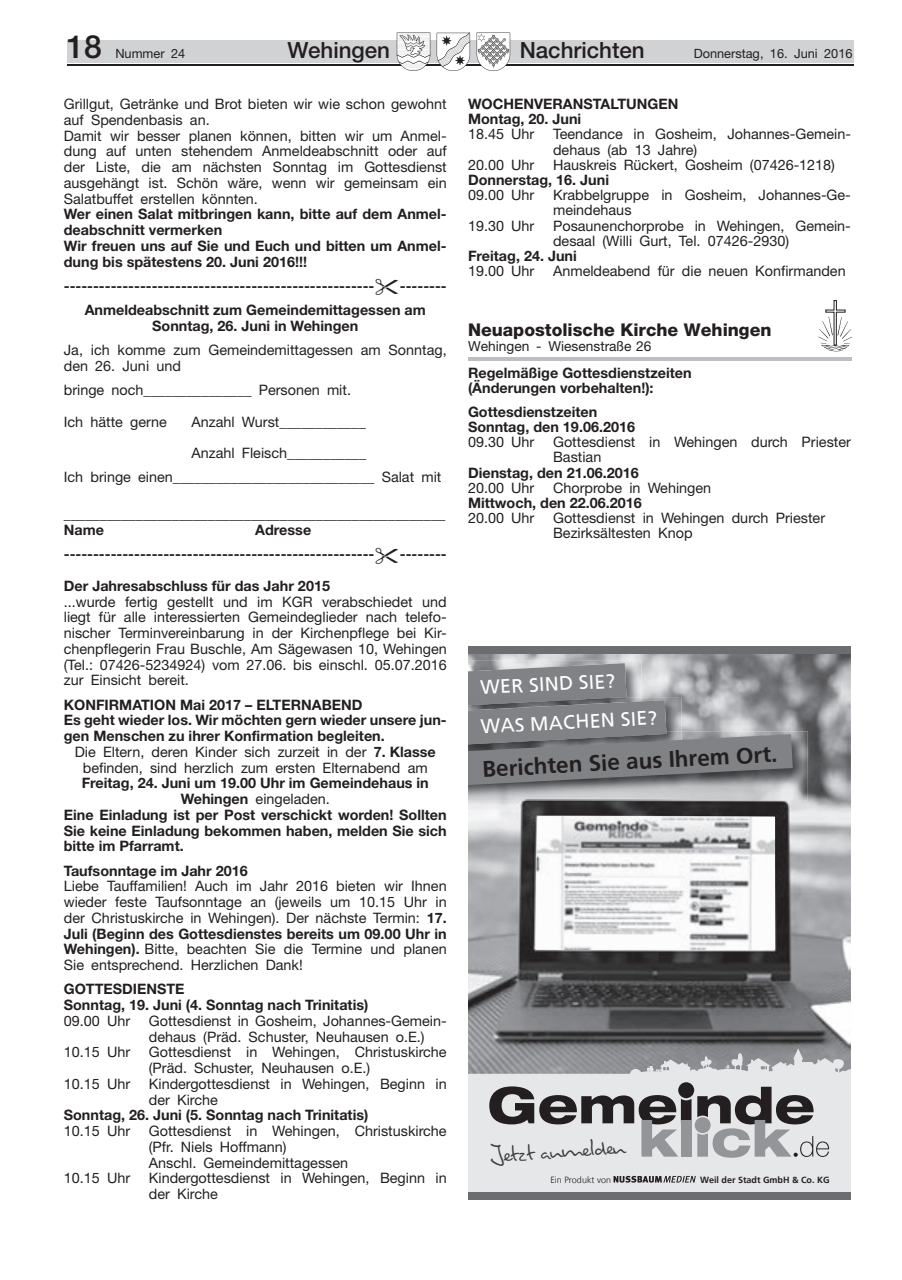
<style>
.page{position:relative;width:902px;height:1280px;background:#fff}
.page>*{position:absolute;margin:0;border:0;box-sizing:border-box;transform-origin:0 0}
.t1{font:500 31.95px "Helvetica Neue";color:#231f20}
.t2{font:25.5px "Brouet Handwriting";color:#3e3e3f}
.t3{font:700 22.5px "Frutiger";color:#231f20}
.t4{font:500 22.35px "Helvetica Neue";color:#231f20}
.t5{font:19.5px/38.8px "Frutiger";color:#fff}
.t6{font:800 17.55px "Helvetica Neue";color:#231f20}
.t7{font:14.4px/15.8px "Helvetica Neue";color:#231f20}
.t8{font:700 14.4px/15.8px "Helvetica Neue";color:#231f20}
.t9{font:13.8px "Helvetica Neue";color:#231f20}
.t10{font:12.75px "Helvetica Neue";color:#231f20}
.t11{font:700 9px "Frutiger";color:#231f20}
.t12{font:300 9px "Frutiger";color:#231f20}
.s1{font-weight:700}
</style>
<div class="page">
<div style="left:68px;top:41px;width:785px;height:22px;background:#d1d2d4"></div>
<hr style="left:68px;top:65px;width:785px;height:1px;background:#231f20">
<svg style="left:397px;top:33px;width:33px;height:38px"></svg>
<svg style="left:436px;top:33px;width:34px;height:38px"></svg>
<svg style="left:476px;top:33px;width:34px;height:38px"></svg>
<svg style="left:818px;top:300px;width:34px;height:52px"></svg>
<hr style="left:468px;top:358px;width:383px;height:3px;background:#bdbec1">
<svg style="left:468px;top:774px;width:382px;height:418px;background:#d3d4d6"></svg>
<img style="left:468px;top:654px;width:349px;height:420px">
<div style="left:468px;top:646px;width:382px;height:8px;background:#6c6d70"></div>
<div style="left:468px;top:1192px;width:382px;height:7px;background:#6c6d70"></div>
<img style="left:536px;top:816px;width:239px;height:134px">
<img style="left:468px;top:660px;width:173px;height:3px">
<img style="left:468px;top:731px;width:339px;height:69px">
<svg style="left:468px;top:663px;width:324px;height:122px;background:#87898c"></svg>
<svg style="left:613px;top:1176px;width:82px;height:7px"></svg>
<svg style="left:489px;top:1086px;width:202px;height:71px;background:#acabad"></svg>
<svg style="left:697px;top:1087px;width:132px;height:71px;background:#a6a6a8"></svg>
<div style="left:678px;top:1082px;width:16px;height:16px;background:#231f20;border-radius:50%"></div>
<div style="left:680px;top:1120px;width:11px;height:37px;background:#939598"></div>
<div style="left:694px;top:1117px;width:16px;height:16px;background:#939598;border-radius:50%"></div>
<h1 class="t1" style="left:66px;top:28px;width:37px">18</h1>
<p class="t10" style="left:115px;top:46px;width:71px">Nummer 24</p>
<h3 class="t4" style="left:287px;top:37px;width:104px">Wehingen</h3>
<h3 class="t4" style="left:519px;top:37px;width:127px">Nachrichten</h3>
<p class="t10" style="left:693px;top:46px;width:160px">Donnerstag, 16. Juni 2016</p>
<p class="t7" style="left:64px;top:96px;width:384px">Grillgut, Getränke und Brot bieten wir wie schon gewohnt auf Spendenbasis an.<br>Damit wir besser planen können, bitten wir um Anmel&shy;dung auf unten stehendem Anmeldeabschnitt oder auf der Liste, die am nächsten Sonntag im Gottesdienst ausgehängt ist. Schön wäre, wenn wir gemeinsam ein Salatbuffet erstellen könnten.</p>
<p class="t8" style="left:64px;top:206px;width:384px">Wer einen Salat mitbringen kann, bitte auf dem Anmel&shy;deabschnitt vermerken<br>Wir freuen uns auf Sie und Euch und bitten um Anmel&shy;dung bis spätestens 20. Juni 2016!!!</p>
<p class="t8" style="left:64px;top:278px;width:312px">-----------------------------------------------------</p>
<p class="t8" style="left:85px;top:273px;width:363px;line-height:24.3px;text-indent:315px">--------<br>Anmeldeabschnitt zum Gemeindemittagessen am</p>
<p class="t8" style="left:152px;top:318px;width:208px">Sonntag, 26. Juni in Wehingen</p>
<p class="t7" style="left:64px;top:342px;width:384px">Ja, ich komme zum Gemeindemittagessen am Sonntag, den 26. Juni und</p>
<p class="t7" style="left:64px;top:374px;width:289px;line-height:31.5px">bringe noch_______________ Personen mit.<br>Ich hätte gerne</p>
<p class="t8" style="left:468px;top:96px;width:212px;line-height:15.1px">WOCHENVERANSTALTUNGEN<br>Montag, 20. Juni</p>
<p class="t7" style="left:468px;top:126px;width:68px">18.45 Uhr</p>
<p class="t7" style="left:553px;top:126px;width:299px;line-height:15.1px">Teendance in Gosheim, Johannes-Gemein&shy;dehaus (ab 13 Jahre)</p>
<p class="t7" style="left:468px;top:156px;width:68px">20.00 Uhr</p>
<p class="t7" style="left:553px;top:156px;width:283px">Hauskreis Rückert, Gosheim (07426-1218)</p>
<p class="t8" style="left:468px;top:172px;width:143px">Donnerstag, 16. Juni</p>
<p class="t7" style="left:468px;top:187px;width:68px">09.00 Uhr</p>
<p class="t7" style="left:553px;top:187px;width:299px;line-height:15.1px">Krabbelgruppe in Gosheim, Johannes-Ge&shy;meindehaus</p>
<p class="t7" style="left:468px;top:217px;width:68px">19.30 Uhr</p>
<p class="t7" style="left:553px;top:218px;width:299px;line-height:15.1px">Posaunenchorprobe in Wehingen, Gemein&shy;desaal (Willi Gurt, Tel. 07426-2930)</p>
<p class="t8" style="left:468px;top:248px;width:110px">Freitag, 24. Juni</p>
<p class="t7" style="left:468px;top:263px;width:68px">19.00 Uhr</p>
<p class="t7" style="left:553px;top:263px;width:294px">Anmeldeabend für die neuen Konfirmanden</p>
<p class="t6" style="left:468px;top:319px;width:305px">Neuapostolische Kirche Wehingen</p>
<p class="t9" style="left:468px;top:338px;width:185px">Wehingen - Wiesenstraße 26</p>
<p class="t8" style="left:468px;top:365px;width:225px;line-height:15.1px">Regelmäßige Gottesdienstzeiten (Änderungen vorbehalten!):</p>
<p class="t8" style="left:468px;top:404px;width:168px;line-height:15.1px">Gottesdienstzeiten<br>Sonntag, den 19.06.2016</p>
<p class="t7" style="left:468px;top:434px;width:68px">09.30 Uhr</p>
<p class="t7" style="left:553px;top:434px;width:299px;line-height:15.1px">Gottesdienst in Wehingen durch Priester<br>Bastian</p>
<p class="t8" style="left:468px;top:464px;width:172px">Dienstag, den 21.06.2016</p>
<p class="t7" style="left:468px;top:479px;width:68px">20.00 Uhr</p>
<p class="t7" style="left:553px;top:479px;width:160px">Chorprobe in Wehingen</p>
<p class="t8" style="left:468px;top:495px;width:175px">Mittwoch, den 22.06.2016</p>
<p class="t7" style="left:468px;top:510px;width:68px">20.00 Uhr</p>
<p class="t7" style="left:553px;top:510px;width:273px;line-height:15.1px">Gottesdienst in Wehingen durch Priester<br>Bezirksältesten Knop</p>
<p class="t7" style="left:191px;top:406px;width:176px;line-height:31.5px">Anzahl Wurst____________<br>Anzahl Fleisch___________</p>
<p class="t7" style="left:64px;top:469px;width:379px">Ich bringe einen____________________________ Salat mit</p>
<p class="t7" style="left:64px;top:506px;width:383px">_____________________________________________________</p>
<p class="t8" style="left:64px;top:522px;width:42px">Name</p>
<p class="t8" style="left:64px;top:518px;width:312px;line-height:24.3px;text-indent:191px">Adresse -----------------------------------------------------</p>
<p class="t8" style="left:400px;top:546px;width:48px">--------</p>
<p class="t8" style="left:64px;top:578px;width:268px">Der Jahresabschluss für das Jahr 2015</p>
<p class="t7" style="left:64px;top:593px;width:384px;text-align:justify">...wurde fertig gestellt und im KGR verabschiedet und liegt für alle interessierten Gemeindeglieder nach telefo&shy;nischer Terminvereinbarung in der Kirchenpflege bei Kir&shy;chenpflegerin Frau Buschle, Am Sägewasen 10, Wehingen (Tel.: 07426-5234924) vom 27.06. bis einschl. 05.07.2016 zur Einsicht bereit.</p>
<p class="t8" style="left:64px;top:696px;width:384px">KONFIRMATION Mai 2017 – ELTERNABEND<br>Es geht wieder los. Wir möchten gern wieder unsere jun&shy;gen Menschen zu ihrer Konfirmation begleiten.</p>
<p class="t7" style="left:75px;top:744px;width:362px;text-align:center">Die Eltern, deren Kinder sich zurzeit in der <span class="s1">7. Klasse </span>befinden, sind herzlich zum ersten Elternabend am</p>
<p class="t8" style="left:82px;top:775px;width:348px">Freitag, 24. Juni um 19.00 Uhr im Gemeindehaus in</p>
<p class="t7" style="left:181px;top:791px;width:150px"><span class="s1">Wehingen</span> eingeladen.</p>
<p class="t8" style="left:64px;top:806px;width:384px">Eine Einladung ist per Post verschickt worden! Sollten</p>
<p class="t8" style="left:64px;top:822px;width:384px">Sie keine Einladung bekommen haben, melden Sie sich</p>
<p class="t8" style="left:64px;top:838px;width:121px">bitte im Pfarramt.</p>
<p class="t8" style="left:64px;top:862px;width:185px">Taufsonntage im Jahr 2016</p>
<p class="t7" style="left:64px;top:878px;width:384px;text-align:justify">Liebe Tauffamilien! Auch im Jahr 2016 bieten wir Ihnen wieder feste Taufsonntage an (jeweils um 10.15 Uhr in der Christuskirche in Wehingen). Der nächste Termin: <span class="s1">17.<br>Juli (Beginn des Gottesdienstes bereits um 09.00 Uhr in Wehingen).</span> Bitte, beachten Sie die Termine und planen Sie entsprechend. Herzlichen Dank!</p>
<p class="t8" style="left:64px;top:981px;width:306px">GOTTESDIENSTE<br>Sonntag, 19. Juni (4. Sonntag nach Trinitatis)</p>
<p class="t7" style="left:64px;top:1013px;width:68px">09.00 Uhr</p>
<p class="t7" style="left:149px;top:1013px;width:299px">Gottesdienst in Gosheim, Johannes-Gemein&shy;dehaus (Präd. Schuster, Neuhausen o.E.)</p>
<p class="t7" style="left:64px;top:1044px;width:68px">10.15 Uhr</p>
<p class="t7" style="left:149px;top:1044px;width:299px">Gottesdienst in Wehingen, Christuskirche (Präd. Schuster, Neuhausen o.E.)</p>
<p class="t7" style="left:64px;top:1076px;width:68px">10.15 Uhr</p>
<p class="t7" style="left:149px;top:1076px;width:299px">Kindergottesdienst in Wehingen, Beginn in der Kirche</p>
<p class="t8" style="left:64px;top:1107px;width:306px">Sonntag, 26. Juni (5. Sonntag nach Trinitatis)</p>
<p class="t7" style="left:64px;top:1123px;width:68px">10.15 Uhr</p>
<p class="t7" style="left:149px;top:1123px;width:299px">Gottesdienst in Wehingen, Christuskirche (Pfr. Niels Hoffmann)<br>Anschl. Gemeindemittagessen</p>
<p class="t7" style="left:64px;top:1170px;width:68px">10.15 Uhr</p>
<p class="t7" style="left:149px;top:1170px;width:299px">Kindergottesdienst in Wehingen, Beginn in der Kirche</p>
<h3 class="t5" style="left:477px;top:668px;width:178px;rotate:-3deg">WER SIND SIE?<br>WAS MACHEN SIE?</h3>
<h3 class="t3" style="left:481px;top:756px;width:297px;rotate:-3deg">Berichten Sie aus Ihrem Ort.</h3>
<h2 class="t2" style="left:489px;top:1136px;width:137px;rotate:-3deg">Jetzt anmelden</h2>
<p class="t12" style="left:550px;top:1174px;width:62px">Ein Produkt von</p>
<p class="t11" style="left:700px;top:1174px;width:131px">Weil der Stadt GmbH &amp; Co. KG</p>
</div>
